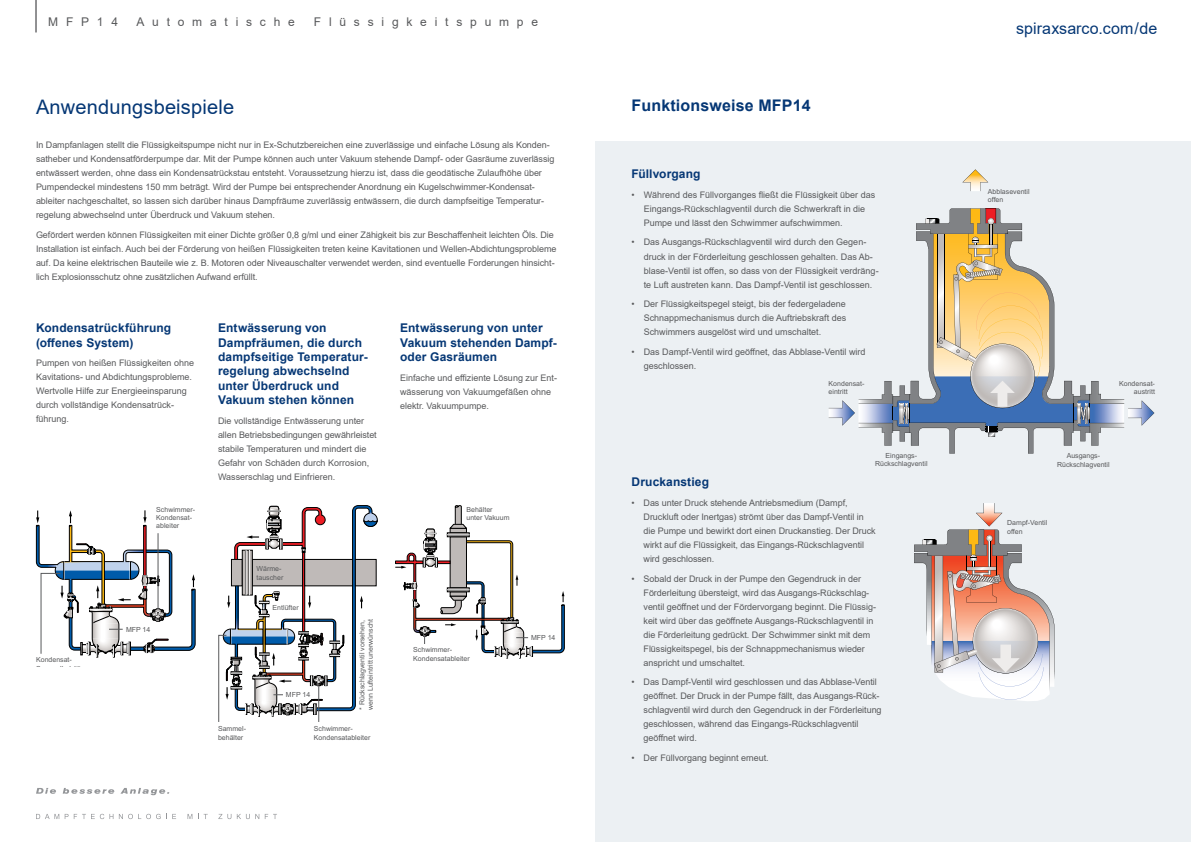
<style>
.page{position:relative;width:1191px;height:842px;background:#fff}
.page>*{position:absolute;margin:0;border:0;box-sizing:border-box;transform-origin:0 0}
.t1{font:20px "Arial";letter-spacing:.01em;color:#053775}
.t2{font:700 16px "Arial";letter-spacing:.01em;color:#053775}
.t3{font:16px "Arial";letter-spacing:.005em;color:#053775}
.t4{font:700 12px/14.4px "Arial";letter-spacing:.01em;color:#053775}
.t5{font:12px "Arial";letter-spacing:.65em;color:#58595b}
.t6{font:9px/14px "Arial";letter-spacing:-.005em;color:#58595b}
.t7{font:7px/8.4px "Arial";color:#58595b}
</style>
<div class="page">
<svg style="left:36px;top:788px;width:20px;height:6px"></svg>
<svg style="left:63px;top:788px;width:51px;height:6px"></svg>
<svg style="left:120px;top:788px;width:49px;height:7px"></svg>
<svg style="left:36px;top:814px;width:23px;height:5px"></svg>
<svg style="left:65px;top:814px;width:48px;height:5px"></svg>
<svg style="left:119px;top:814px;width:57px;height:5px"></svg>
<svg style="left:187px;top:814px;width:5px;height:5px"></svg>
<svg style="left:198px;top:814px;width:10px;height:5px"></svg>
<svg style="left:218px;top:814px;width:13px;height:5px"></svg>
<svg style="left:237px;top:814px;width:22px;height:5px"></svg>
<svg style="left:265px;top:814px;width:12px;height:5px"></svg>
<hr style="left:35px;top:0;width:2px;height:32px;background:#58595b">
<div style="left:595px;top:141px;width:596px;height:701px;background:#ecf0f3"></div>
<svg style="left:962px;top:169px;width:26px;height:22px"></svg>
<svg style="left:828px;top:208px;width:326px;height:246px"></svg>
<svg style="left:914px;top:503px;width:141px;height:197px"></svg>
<svg style="left:36px;top:510px;width:159px;height:148px"></svg>
<svg style="left:395px;top:505px;width:169px;height:154px"></svg>
<svg style="left:218px;top:505px;width:159px;height:217px"></svg>
<h3 class="t5" style="left:48px;top:13px;width:71px">MFP14</h3>
<h3 class="t5" style="left:136px;top:13px;width:160px">Automatische</h3>
<h3 class="t5" style="left:314px;top:13px;width:226px">Flüssigkeitspumpe</h3>
<h1 class="t1" style="left:36px;top:93px;width:200px">Anwendungsbeispiele</h1>
<h2 class="t2" style="left:631px;top:94px;width:181px">Funktionsweise MFP14</h2>
<h2 class="t3" style="left:1016px;top:17px;width:143px">spiraxsarco.com/de</h2>
<p class="t6" style="left:36px;top:138px;width:520px">In Dampfanlagen stellt die Flüssigkeitspumpe nicht nur in Ex-Schutzbereichen eine zuverlässige und einfache Lösung als Konden&shy;satheber und Kondensatförderpumpe dar. Mit der Pumpe können auch unter Vakuum stehende Dampf- oder Gasräume zuverlässig entwässert werden, ohne dass ein Kondensatrückstau entsteht. Voraussetzung hierzu ist, dass die geodätische Zulaufhöhe über Pumpendeckel mindestens 150 mm beträgt. Wird der Pumpe bei entsprechender Anordnung ein Kugelschwimmer-Kondensat&shy;ableiter nachgeschaltet, so lassen sich darüber hinaus Dampfräume zuverlässig entwässern, die durch dampfseitige Temperatur&shy;regelung abwechselnd unter Überdruck und Vakuum stehen.</p>
<p class="t6" style="left:36px;top:227px;width:522px">Gefördert werden können Flüssigkeiten mit einer Dichte größer 0,8 g/ml und einer Zähigkeit bis zur Beschaffenheit leichten Öls. Die Installation ist einfach. Auch bei der Förderung von heißen Flüssigkeiten treten keine Kavitationen und Wellen-Abdichtungsprobleme auf. Da keine elektrischen Bauteile wie z. B. Motoren oder Niveauschalter verwendet werden, sind eventuelle Forderungen hinsicht&shy;lich Explosionsschutz ohne zusätzlichen Aufwand erfüllt.</p>
<h3 class="t4" style="left:36px;top:321px;width:137px">Kondensatrückführung (offenes System)</h3>
<p class="t6" style="left:36px;top:356px;width:160px">Pumpen von heißen Flüssigkeiten ohne Kavitations- und Abdichtungsprobleme.<br>Wertvolle Hilfe zur Energieeinsparung durch vollständige Kondensatrück&shy;führung.</p>
<p class="t7" style="left:156px;top:505px;width:40px">Schwimmer-<br>Kondensat&shy;ableiter</p>
<p class="t7" style="left:36px;top:656px;width:52px">Kondensat-<br>Sammelbehälter</p>
<p class="t7" style="left:126px;top:625px;width:26px">MFP 14</p>
<h3 class="t4" style="left:218px;top:321px;width:151px">Entwässerung von<br>Dampfräumen, die durch dampfseitige Temperatur&shy;regelung abwechselnd unter Überdruck und<br>Vakuum stehen können</h3>
<p class="t6" style="left:218px;top:414px;width:160px">Die vollständige Entwässerung unter allen Betriebsbedingungen gewährleistet stabile Temperaturen und mindert die Gefahr von Schäden durch Korrosion, Wasserschlag und Einfrieren.</p>
<p class="t7" style="left:218px;top:725px;width:29px">Sammel&shy;behälter</p>
<p class="t7" style="left:256px;top:564px;width:28px">Wärme&shy;tauscher</p>
<p class="t7" style="left:273px;top:603px;width:28px">Entlüfter</p>
<p class="t7" style="left:286px;top:690px;width:26px">MFP 14</p>
<p class="t7" style="left:358px;top:710px;width:93px;rotate:-90deg">* Rückschlagventil vorsehen, wenn Lufteintritt unerwünscht</p>
<p class="t7" style="left:314px;top:725px;width:58px">Schwimmer-<br>Kondensatableiter</p>
<h3 class="t4" style="left:400px;top:321px;width:158px">Entwässerung von unter<br>Vakuum stehenden Dampf&shy;oder Gasräumen</h3>
<p class="t6" style="left:400px;top:370px;width:158px">Einfache und effiziente Lösung zur Ent&shy;wässerung von Vakuumgefäßen ohne elektr. Vakuumpumpe.</p>
<p class="t7" style="left:466px;top:505px;width:45px">Behälter unter Vakuum</p>
<p class="t7" style="left:413px;top:645px;width:58px">Schwimmer-<br>Kondensatableiter</p>
<p class="t7" style="left:531px;top:633px;width:26px">MFP 14</p>
<h3 class="t4" style="left:631px;top:167px;width:71px">Füllvorgang</h3>
<p class="t6" style="left:643px;top:188px;width:233px;text-indent:-12px">• Während des Füllvorganges fließt die Flüssigkeit über das<br>Eingangs-Rückschlagventil durch die Schwerkraft in die<br>Pumpe und lässt den Schwimmer aufschwimmen.</p>
<p class="t6" style="left:643px;top:235px;width:236px;text-indent:-12px">• Das Ausgangs-Rückschlagventil wird durch den Gegen&shy;druck in der Förderleitung geschlossen gehalten. Das Ab&shy;blase-Ventil ist offen, so dass von der Flüssigkeit verdräng&shy;te Luft austreten kann. Das Dampf-Ventil ist geschlossen.</p>
<p class="t6" style="left:643px;top:297px;width:204px;text-align:justify;text-indent:-12px">• Der Flüssigkeitspegel steigt, bis der federgeladene Schnappmechanismus durch die Auftriebskraft des Schwimmers ausgelöst wird und umschaltet.</p>
<p class="t6" style="left:643px;top:345px;width:223px;text-indent:-12px">• Das Dampf-Ventil wird geöffnet, das Abblase-Ventil wird geschlossen.</p>
<p class="t7" style="left:988px;top:187px;width:43px">Abblaseventil offen</p>
<p class="t7" style="left:828px;top:379px;width:37px">Kondensat&shy;eintritt</p>
<p class="t7" style="left:1119px;top:379px;width:37px;text-align:right">Kondensat&shy;austritt</p>
<p class="t7" style="left:875px;top:451px;width:54px;text-align:center">Eingangs-<br>Rückschlagventil</p>
<p class="t7" style="left:1057px;top:452px;width:54px;text-align:center">Ausgangs-<br>Rückschlagventil</p>
<h3 class="t4" style="left:631px;top:475px;width:79px">Druckanstieg</h3>
<p class="t6" style="left:643px;top:496px;width:234px;text-indent:-12px">• Das unter Druck stehende Antriebsmedium (Dampf, Druckluft oder Inertgas) strömt über das Dampf-Ventil in die Pumpe und bewirkt dort einen Druckanstieg. Der Druck wirkt auf die Flüssigkeit, das Eingangs-Rückschlagventil wird geschlossen.</p>
<p class="t6" style="left:643px;top:571px;width:234px;text-indent:-12px">• Sobald der Druck in der Pumpe den Gegendruck in der Förderleitung übersteigt, wird das Ausgangs-Rückschlag&shy;ventil geöffnet und der Fördervorgang beginnt. Die Flüssig&shy;keit wird über das geöffnete Ausgangs-Rückschlagventil in die Förderleitung gedrückt. Der Schwimmer sinkt mit dem Flüssigkeitspegel, bis der Schnappmechanismus wieder anspricht und umschaltet.</p>
<p class="t6" style="left:643px;top:675px;width:239px;text-indent:-12px">• Das Dampf-Ventil wird geschlossen und das Abblase-Ventil geöffnet. Der Druck in der Pumpe fällt, das Ausgangs-Rück&shy;schlagventil wird durch den Gegendruck in der Förderleitung geschlossen, während das Eingangs-Rückschlagventil geöffnet wird.</p>
<p class="t6" style="left:631px;top:751px;width:139px">• Der Füllvorgang beginnt erneut.</p>
<p class="t7" style="left:1007px;top:519px;width:42px">Dampf-Ventil offen</p>
</div>
